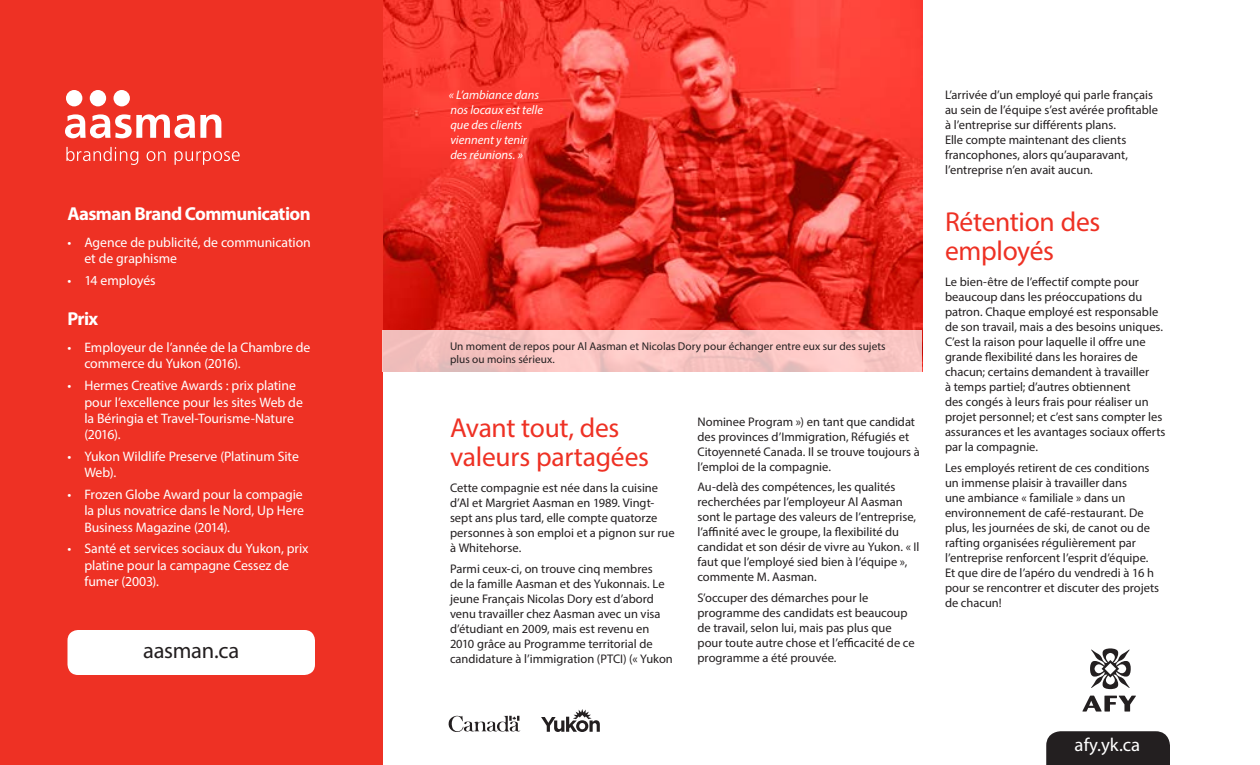
<style>
.page{position:relative;width:1260px;height:765px;background:#fff}
.page>*{position:absolute;margin:0;border:0;box-sizing:border-box;transform-origin:0 0}
.t1{font:27.5px/28.8px "Myriad Pro";letter-spacing:-.01em;color:#ee3124}
.t2{font:22.5px "Myriad Pro";letter-spacing:-.01em;color:#231f20}
.t3{font:700 18.75px "Myriad Pro";letter-spacing:-.035em;color:#fff}
.t4{font:18.75px "Myriad Pro";color:#fff}
.t5{font:13.75px/16.2px "Myriad Pro";letter-spacing:-.005em;color:#fff}
.t6{font:12.5px/15px "Myriad Pro";color:#231f20}
.t7{font:italic 12.5px/15px "Myriad Pro";color:#fff}
.t8{font:11.25px/13.5px "Myriad Pro";letter-spacing:.005em;color:#231f20}
</style>
<div class="page">
<svg style="left:448px;top:716px;width:72px;height:16px"></svg>
<div style="left:1046px;top:731px;width:124px;height:34px;background:#231f20"></div>
<svg style="left:1082px;top:648px;width:54px;height:64px"></svg>
<svg style="left:541px;top:709px;width:59px;height:23px"></svg>
<img style="left:382px;top:0;width:540px;height:330px">
<div style="left:0;top:0;width:382px;height:765px;background:#ee3124"></div>
<svg style="left:65px;top:90px;width:175px;height:75px"></svg>
<svg style="left:382px;top:330px;width:540px;height:41px;background:#f7c5c3"></svg>
<div style="left:67px;top:630px;width:248px;height:45px;background:#fff;border-radius:11px"></div>
<h3 class="t3" style="left:68px;top:201px;width:245px">Aasman Brand Communication</h3>
<p class="t5" style="left:84px;top:234px;width:228px;text-indent:-17px">• Agence de publicité, de communication et de graphisme</p>
<p class="t5" style="left:68px;top:272px;width:90px">• 14 employés</p>
<h3 class="t3" style="left:68px;top:306px;width:32px">Prix</h3>
<p class="t5" style="left:84px;top:339px;width:228px;text-indent:-17px">• Employeur de l’année de la Chambre de commerce du Yukon (2016).</p>
<p class="t5" style="left:84px;top:377px;width:220px;text-indent:-17px">• Hermes Creative Awards : prix platine pour l’excellence pour les sites Web de la Béringia et Travel-Tourisme-Nature (2016).</p>
<p class="t5" style="left:84px;top:448px;width:216px;text-indent:-17px">• Yukon Wildlife Preserve (Platinum Site<br>Web).</p>
<p class="t5" style="left:84px;top:486px;width:221px;text-align:justify;text-indent:-17px">• Frozen Globe Award pour la compagie la plus novatrice dans le Nord, Up Here Business Magazine (2014).</p>
<p class="t5" style="left:84px;top:540px;width:226px;text-indent:-17px">• Santé et services sociaux du Yukon, prix platine pour la campagne Cessez de fumer (2003).</p>
<h2 class="t2" style="left:143px;top:637px;width:98px">aasman.ca</h2>
<p class="t7" style="left:449px;top:87px;width:96px">« L’ambiance dans nos locaux est telle que des clients viennent y tenir des réunions. »</p>
<p class="t8" style="left:450px;top:339px;width:437px">Un moment de repos pour Al Aasman et Nicolas Dory pour échanger entre eux sur des sujets plus ou moins sérieux.</p>
<h1 class="t1" style="left:450px;top:413px;width:201px">Avant tout, des valeurs partagées</h1>
<p class="t6" style="left:450px;top:480px;width:226px">Cette compagnie est née dans la cuisine d’Al et Margriet Aasman en 1989. Vingt&shy;sept ans plus tard, elle compte quatorze personnes à son emploi et a pignon sur rue à Whitehorse.</p>
<p class="t6" style="left:450px;top:561px;width:224px">Parmi ceux-ci, on trouve cinq membres<br>de la famille Aasman et des Yukonnais. Le jeune Français Nicolas Dory est d’abord venu travailler chez Aasman avec un visa d’étudiant en 2009, mais est revenu en 2010 grâce au Programme territorial de candidature à l’immigration (PTCI) (« Yukon</p>
<p class="t6" style="left:698px;top:414px;width:224px">Nominee Program ») en tant que candidat des provinces d’Immigration, Réfugiés et Citoyenneté Canada. Il se trouve toujours à l’emploi de la compagnie.</p>
<p class="t6" style="left:698px;top:479px;width:224px">Au-delà des compétences, les qualités recherchées par l’employeur Al Aasman sont le partage des valeurs de l’entreprise, l’affinité avec le groupe, la flexibilité du candidat et son désir de vivre au Yukon. « Il faut que l’employé sied bien à l’équipe », commente M. Aasman.</p>
<p class="t6" style="left:698px;top:590px;width:219px">S’occuper des démarches pour le programme des candidats est beaucoup de travail, selon lui, mais pas plus que pour toute autre chose et l’efficacité de ce programme a été prouvée.</p>
<p class="t6" style="left:945px;top:87px;width:215px">L’arrivée d’un employé qui parle français au sein de l’équipe s’est avérée profitable à l’entreprise sur différents plans.<br>Elle compte maintenant des clients francophones, alors qu’auparavant, l’entreprise n’en avait aucun.</p>
<h1 class="t1" style="left:945px;top:207px;width:157px">Rétention des employés</h1>
<p class="t6" style="left:945px;top:274px;width:222px">Le bien-être de l’effectif compte pour beaucoup dans les préoccupations du patron. Chaque employé est responsable de son travail, mais a des besoins uniques.<br>C’est la raison pour laquelle il offre une grande flexibilité dans les horaires de chacun; certains demandent à travailler<br>à temps partiel; d’autres obtiennent<br>des congés à leurs frais pour réaliser un projet personnel; et c’est sans compter les assurances et les avantages sociaux offerts par la compagnie.</p>
<p class="t6" style="left:945px;top:460px;width:216px">Les employés retirent de ces conditions un immense plaisir à travailler dans<br>une ambiance « familiale » dans un environnement de café-restaurant. De plus, les journées de ski, de canot ou de rafting organisées régulièrement par l’entreprise renforcent l’esprit d’équipe.<br>Et que dire de l’apéro du vendredi à 16 h pour se rencontrer et discuter des projets de chacun!</p>
<h3 class="t4" style="left:1075px;top:733px;width:67px">afy.yk.ca</h3>
</div>
